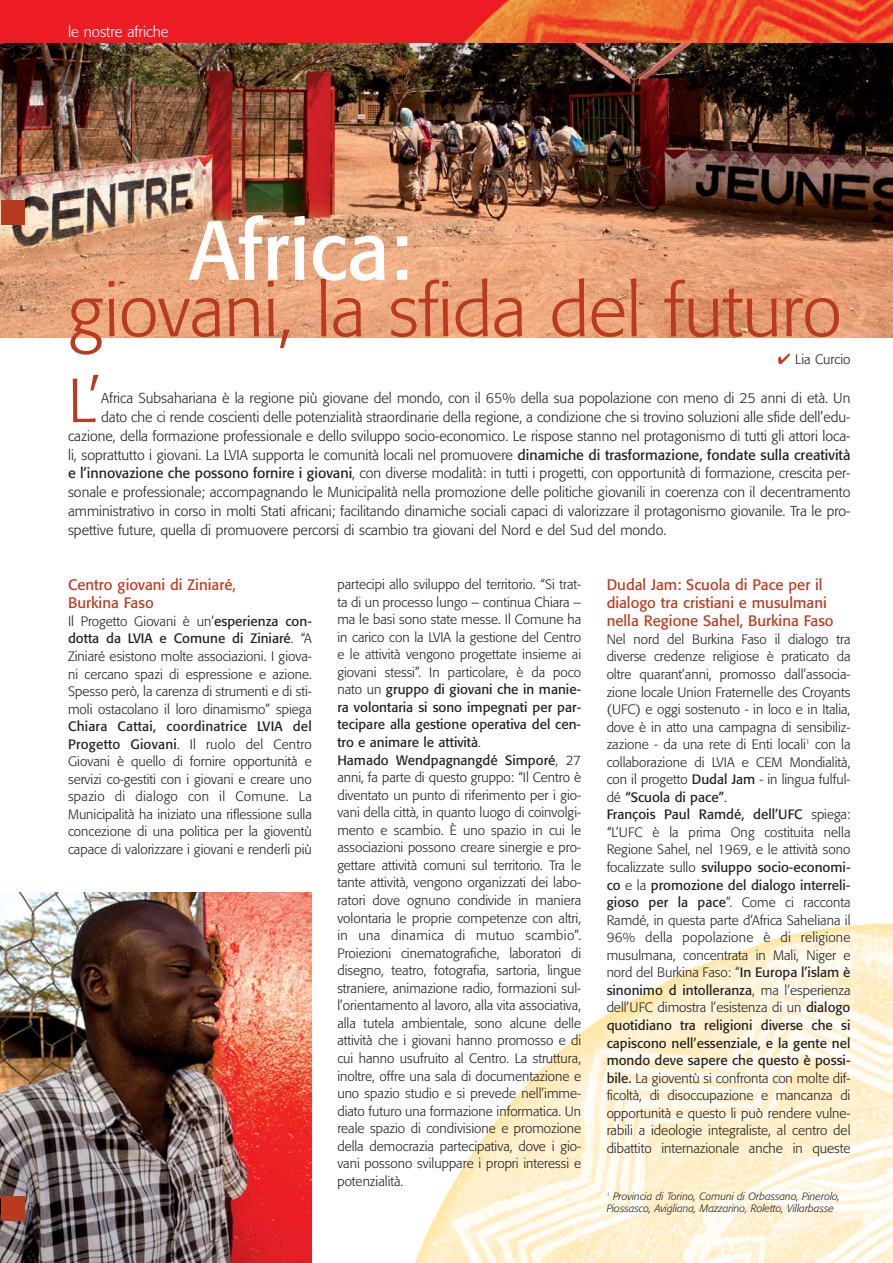
<style>
.page{position:relative;width:893px;height:1263px;background:#fff}
.page>*{position:absolute;margin:0;border:0;box-sizing:border-box;transform-origin:0 0}
.t1{font:82.65px "Formata";letter-spacing:-.005em;color:#fff}
.t2{font:300 73.05px "Formata";letter-spacing:-.005em;color:#b93b1f}
.t3{font:300 61.35px "Formata";color:#b93b1f}
.t4{font:15px/18px "Formata";color:#b93b1f}
.t5{font:300 15px "Formata";color:#fff}
.t6{font:300 14.25px "Formata";color:#231f20}
.t7{font:300 13.5px/17.5px "Formata";color:#231f20;text-align:justify}
.t8{font:300 12px "Formata";color:#231f20}
.t9{font:italic 300 10.5px/12px "Formata";color:#231f20}
.s1{color:#b93b1f}
.s2{font-weight:400}
</style>
<div class="page">
<img style="left:415px;top:923px;width:478px;height:339px">
<img style="left:1px;top:892px;width:311px;height:370px">
<img style="left:1px;top:43px;width:892px;height:294px">
<div style="left:1px;top:0;width:892px;height:43px;background:#ed1c24"></div>
<img style="left:463px;top:0;width:430px;height:43px">
<div style="left:1px;top:1196px;width:23px;height:24px;background:#b93b1f"></div>
<div style="left:1px;top:200px;width:23px;height:24px;background:#b93b1f"></div>
<p class="t5" style="left:68px;top:25px;width:102px">le nostre afriche</p>
<p class="t8" style="left:27px;top:1201px;width:8px">6</p>
<h1 class="t1" style="left:189px;top:213px;width:224px">Africa:</h1>
<h2 class="t2" style="left:68px;top:278px;width:775px">giovani, la sfida del futuro</h2>
<p class="t7" style="left:778px;top:352px;width:74px"><span class="s1">✔</span> Lia Curcio</p>
<h3 class="t3" style="left:68px;top:373px;width:35px">L’</h3>
<p class="t6" style="left:101px;top:392px;width:751px">Africa Subsahariana è la regione più giovane del mondo, con il 65% della sua popolazione con meno di 25 anni di età. Un</p>
<p class="t6" style="left:101px;top:411px;width:751px">dato che ci rende coscienti delle potenzialità straordinarie della regione, a condizione che si trovino soluzioni alle sfide dell’edu-</p>
<p class="t6" style="left:68px;top:429px;width:784px">cazione, della formazione professionale e dello sviluppo socio-economico. Le rispose stanno nel protagonismo di tutti gli attori loca-</p>
<p class="t6" style="left:68px;top:448px;width:784px">li, soprattutto i giovani. La LVIA supporta le comunità locali nel promuovere <span class="s2">dinamiche di trasformazione, fondate sulla creatività</span></p>
<p class="t6" style="left:68px;top:467px;width:784px"><span class="s2">e l’innovazione che possono fornire i giovani</span>, con diverse modalità: in tutti i progetti, con opportunità di formazione, crescita per-</p>
<p class="t6" style="left:68px;top:486px;width:784px">sonale e professionale; accompagnando le Municipalità nella promozione delle politiche giovanili in coerenza con il decentramento</p>
<p class="t6" style="left:68px;top:504px;width:784px">amministrativo in corso in molti Stati africani; facilitando dinamiche sociali capaci di valorizzare il protagonismo giovanile. Tra le pro-</p>
<p class="t6" style="left:68px;top:523px;width:600px">spettive future, quella di promuovere percorsi di scambio tra giovani del Nord e del Sud del mondo.</p>
<p class="t4" style="left:68px;top:577px;width:169px">Centro giovani di Ziniaré,<br>Burkina Faso</p>
<p class="t7" style="left:68px;top:613px;width:245px">Il Progetto Giovani è un’<span class="s2">esperienza con&shy;dotta da LVIA e Comune di Ziniaré</span>. “A Ziniaré esistono molte associazioni. I giova&shy;ni cercano spazi di espressione e azione.<br>Spesso però, la carenza di strumenti e di sti&shy;moli ostacolano il loro dinamismo” spiega</p>
<p class="t7" style="left:68px;top:719px;width:245px"><span class="s2">Chiara Cattai, coordinatrice LVIA del Progetto Giovani</span>. Il ruolo del Centro Giovani è quello di fornire opportunità e servizi co-gestiti con i giovani e creare uno spazio di dialogo con il Comune. La Municipalità ha iniziato una riflessione sulla concezione di una politica per la gioventù capace di valorizzare i giovani e renderli più</p>
<p class="t7" style="left:337px;top:577px;width:245px;text-align:left">partecipi allo sviluppo del territorio. “Si trat&shy;ta di un processo lungo – continua Chiara – ma le basi sono state messe. Il Comune ha in carico con la LVIA la gestione del Centro e le attività vengono progettate insieme ai giovani stessi”. In particolare, è da poco nato un <span class="s2">gruppo di giovani che in manie&shy;ra volontaria si sono impegnati per par&shy;tecipare alla gestione operativa del cen&shy;tro e animare le attività</span>.<br><span class="s2">Hamado Wendpagnangdé Simporé</span>, 27 anni, fa parte di questo gruppo: “Il Centro è diventato un punto di riferimento per i gio&shy;vani della città, in quanto luogo di coinvolgi&shy;mento e scambio. È uno spazio in cui le associazioni possono creare sinergie e pro&shy;gettare attività comuni sul territorio. Tra le tante attività, vengono organizzati dei labo&shy;ratori dove ognuno condivide in maniera volontaria le proprie competenze con altri, in una dinamica di mutuo scambio”.<br>Proiezioni cinematografiche, laboratori di disegno, teatro, fotografia, sartoria, lingue straniere, animazione radio, formazioni sul&shy;l’orientamento al lavoro, alla vita associativa, alla tutela ambientale, sono alcune delle attività che i giovani hanno promosso e di cui hanno usufruito al Centro. La struttura, inoltre, offre una sala di documentazione e uno spazio studio e si prevede nell’imme&shy;diato futuro una formazione informatica. Un reale spazio di condivisione e promozione della democrazia partecipativa, dove i gio&shy;vani possono sviluppare i propri interessi e potenzialità.</p>
<p class="t4" style="left:607px;top:577px;width:229px">Dudal Jam: Scuola di Pace per il dialogo tra cristiani e musulmani nella Regione Sahel, Burkina Faso</p>
<p class="t7" style="left:607px;top:631px;width:245px;text-align:left">Nel nord del Burkina Faso il dialogo tra diverse credenze religiose è praticato da oltre quarant’anni, promosso dall’associa&shy;zione locale Union Fraternelle des Croyants (UFC) e oggi sostenuto - in loco e in Italia, dove è in atto una campagna di sensibiliz&shy;zazione - da una rete di Enti locali<sup>1</sup> con la collaborazione di LVIA e CEM Mondialità, con il progetto <span class="s2">Dudal Jam</span> - in lingua fulful&shy;dé <span class="s2">“Scuola di pace”</span>.<br><span class="s2">François Paul Ramdé, dell’UFC</span> spiega: “L’UFC è la prima Ong costituita nella Regione Sahel, nel 1969, e le attività sono focalizzate sullo <span class="s2">sviluppo socio-economi&shy;co</span> e la <span class="s2">promozione del dialogo interreli&shy;gioso per la pace</span>”. Come ci racconta Ramdé, in questa parte d’Africa Saheliana il 96% della popolazione è di religione musulmana, concentrata in Mali, Niger e nord del Burkina Faso: “<span class="s2">In Europa l’islam è sinonimo d intolleranza</span>, ma l’esperienza dell’UFC dimostra l’esistenza di un <span class="s2">dialogo quotidiano tra religioni diverse che si capiscono nell’essenziale, e la gente nel mondo deve sapere che questo è possi&shy;bile.</span> La gioventù si confronta con molte dif&shy;ficoltà, di disoccupazione e mancanza di opportunità e questo li può rendere vulne&shy;rabili a ideologie integraliste, al centro del dibattito internazionale anche in queste</p>
<p class="t9" style="left:607px;top:1191px;width:235px"><sup>1</sup> Provincia di Torino, Comuni di Orbassano, Pinerolo,<br>Piossasco, Avigliana, Mazzarino, Roletto, Villarbasse</p>
</div>
